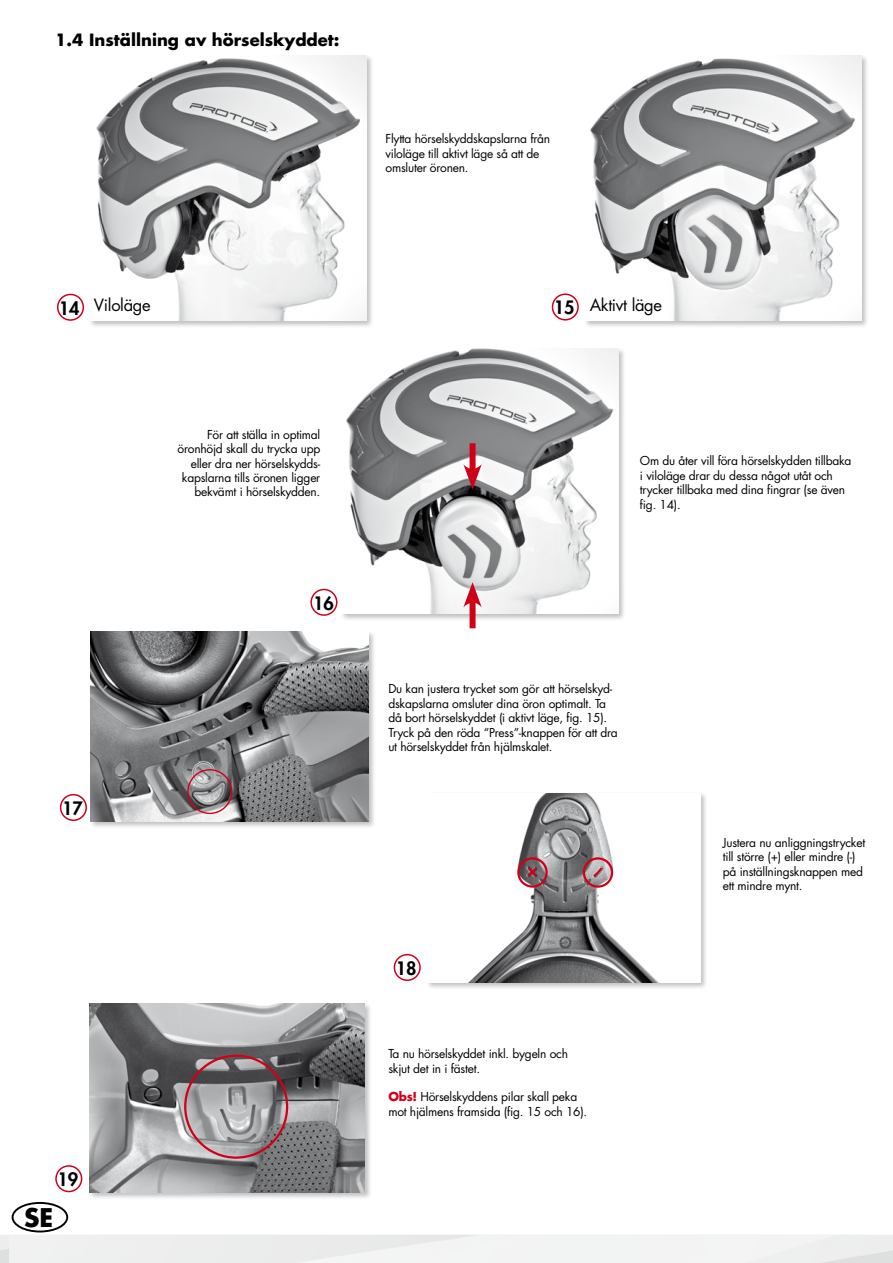
<style>
.page{position:relative;width:893px;height:1263px;background:#fff}
.page>*{position:absolute;margin:0;border:0;box-sizing:border-box;transform-origin:0 0}
.t1{font:700 25.05px "Futura Std";color:#000}
.t2{font:800 18px "Futura Std";color:#000}
.t3{font:700 16.5px "Futura Std";color:#000}
.t4{font:16.5px "Futura Std";letter-spacing:-.02em;color:#000}
.t5{font:12px/14.4px "Futura Std";letter-spacing:-.02em;color:#000}
.s1{font-weight:700;color:#d10019}
</style>
<div class="page">
<div style="left:552px;top:293px;width:27px;height:28px;border:2px solid #d10019;border-radius:50%"></div>
<div style="left:310px;top:589px;width:27px;height:27px;border:2px solid #d10019;border-radius:50%"></div>
<div style="left:57px;top:294px;width:27px;height:27px;border:2px solid #d10019;border-radius:50%"></div>
<div style="left:88px;top:54px;width:286px;height:274px;background:#000;opacity:.25"></div>
<img style="left:90px;top:56px;width:277px;height:265px">
<div style="left:583px;top:54px;width:286px;height:274px;background:#000;opacity:.25"></div>
<img style="left:584px;top:56px;width:277px;height:265px">
<div style="left:340px;top:347px;width:286px;height:274px;background:#000;opacity:.25"></div>
<img style="left:341px;top:349px;width:277px;height:265px">
<div style="left:470px;top:443px;width:6px;height:32px;background:#d10019"></div>
<svg style="left:463px;top:464px;width:19px;height:25px"></svg>
<div style="left:470px;top:597px;width:6px;height:31px;background:#d10019"></div>
<svg style="left:463px;top:582px;width:19px;height:25px"></svg>
<div style="left:89px;top:630px;width:287px;height:199px;background:#000;opacity:.25"></div>
<img style="left:91px;top:632px;width:277px;height:189px">
<div style="left:187px;top:769px;width:45px;height:45px;border:1px solid #d10019;border-radius:50%"></div>
<div style="left:60px;top:794px;width:27px;height:27px;border:2px solid #d10019;border-radius:50%"></div>
<div style="left:425px;top:791px;width:283px;height:199px;background:#000;opacity:.25"></div>
<img style="left:427px;top:793px;width:273px;height:189px">
<div style="left:583px;top:857px;width:30px;height:31px;border:2px solid #d10019;border-radius:50%"></div>
<div style="left:517px;top:857px;width:31px;height:31px;border:2px solid #d10019;border-radius:50%"></div>
<svg style="left:592px;top:866px;width:12px;height:12px"></svg>
<svg style="left:525px;top:865px;width:15px;height:14px"></svg>
<div style="left:394px;top:954px;width:27px;height:27px;border:2px solid #d10019;border-radius:50%"></div>
<div style="left:55px;top:1165px;width:27px;height:27px;border:2px solid #d10019;border-radius:50%"></div>
<div style="left:88px;top:1002px;width:284px;height:198px;background:#000;opacity:.25"></div>
<img style="left:90px;top:1003px;width:275px;height:190px">
<div style="left:184px;top:1054px;width:104px;height:105px;border:2px solid #d10019;border-radius:50%"></div>
<div style="left:12px;top:1202px;width:56px;height:30px;border:2px solid #000;border-radius:50%"></div>
<h3 class="t3" style="left:55px;top:28px;width:286px">1.4 Inställning av hörselskyddet:</h3>
<p class="t5" style="left:386px;top:132px;width:166px">Flytta hörselskyddskapslarna från viloläge till aktivt läge så att de omsluter öronen.</p>
<h3 class="t4" style="left:94px;top:294px;width:58px">Viloläge</h3>
<h3 class="t4" style="left:590px;top:294px;width:74px">Aktivt läge</h3>
<h2 class="t2" style="left:59px;top:297px;width:22px">14</h2>
<h2 class="t2" style="left:554px;top:296px;width:22px">15</h2>
<h2 class="t2" style="left:62px;top:797px;width:22px">17</h2>
<h2 class="t2" style="left:57px;top:1168px;width:22px">19</h2>
<h1 class="t1" style="left:24px;top:1201px;width:31px">SE</h1>
<p class="t5" style="left:178px;top:427px;width:144px;text-align:right">För att ställa in optimal öronhöjd skall du trycka upp eller dra ner hörselskydds&shy;kapslarna tills öronen ligger bekvämt i hörselskydden.</p>
<h2 class="t2" style="left:313px;top:592px;width:22px">16</h2>
<p class="t5" style="left:640px;top:454px;width:213px">Om du åter vill föra hörselskydden tillbaka i viloläge drar du dessa något utåt och trycker tillbaka med dina fingrar (se även fig. 14).</p>
<p class="t5" style="left:388px;top:682px;width:231px">Du kan justera trycket som gör att hörselskyd&shy;dskapslarna omsluter dina öron optimalt. Ta då bort hörselskyddet (i aktivt läge, fig. 15).<br>Tryck på den röda “Press”-knappen för att dra ut hörselskyddet från hjälmskalet.</p>
<h2 class="t2" style="left:396px;top:957px;width:22px">18</h2>
<p class="t5" style="left:388px;top:1047px;width:181px">Ta nu hörselskyddet inkl. bygeln och skjut det in i fästet.</p>
<p class="t5" style="left:388px;top:1090px;width:200px"><span class="s1">Obs!</span> Hörselskyddens pilar skall peka mot hjälmens framsida (fig. 15 och 16).</p>
<p class="t5" style="left:723px;top:835px;width:144px">Justera nu anliggningstrycket till större (+) eller mindre (-) på inställningsknappen med ett mindre mynt.</p>
</div>
